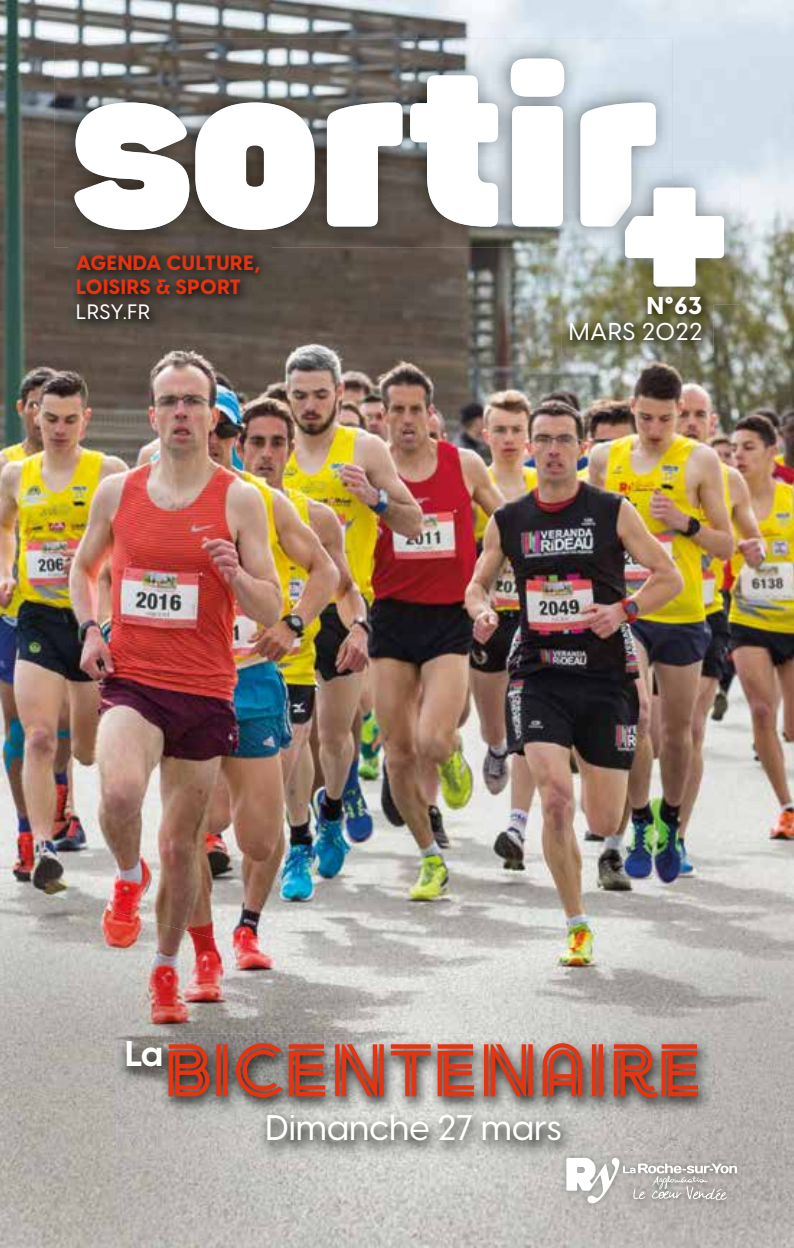
<style>
.page{position:relative;width:794px;height:1248px;background:#fff}
.page>*{position:absolute;margin:0;border:0;box-sizing:border-box;transform-origin:0 0}
.t1{font:73.8px "Arya Double";color:#e63312}
.t2{font:500 35.2px "Visby CF";color:#fff}
.t3{font:500 24px "Visby CF";letter-spacing:.03em;color:#fff}
.t4{font:800 24px "Visby CF";color:#fff}
.t5{font:800 20.6px/24.6px "Visby CF";letter-spacing:.03em;color:#e63312}
.t6{font:500 20.6px "Visby CF";letter-spacing:.025em;color:#fff}
</style>
<div class="page">
<img style="left:0;top:0;width:794px;height:951px">
<img style="left:0;top:881px;width:265px;height:183px">
<img style="left:529px;top:888px;width:265px;height:176px">
<img style="left:264px;top:951px;width:266px;height:82px">
<img style="left:0;top:1064px;width:132px;height:183px">
<img style="left:662px;top:1064px;width:132px;height:183px">
<img style="left:132px;top:1158px;width:463px;height:89px">
<img style="left:595px;top:1208px;width:67px;height:39px">
<img style="left:69px;top:247px;width:202px;height:85px">
<img style="left:54px;top:39px;width:618px;height:208px">
<svg style="left:73px;top:58px;width:583px;height:172px"></svg>
<img style="left:603px;top:168px;width:137px;height:136px">
<img style="left:603px;top:168px;width:69px;height:79px">
<img style="left:603px;top:168px;width:28px;height:58px">
<svg style="left:625px;top:187px;width:99px;height:99px"></svg>
<img style="left:562px;top:288px;width:151px;height:65px">
<img style="left:603px;top:288px;width:110px;height:16px">
<img style="left:116px;top:1033px;width:596px;height:125px">
<img style="left:560px;top:1151px;width:183px;height:57px">
<img style="left:560px;top:1151px;width:152px;height:7px">
<svg style="left:566px;top:1157px;width:171px;height:46px"></svg>
<p class="t5" style="left:76px;top:250px;width:185px">AGENDA CULTURE,<br>LOISIRS &amp; SPORT</p>
<p class="t6" style="left:76px;top:299px;width:76px">LRSY.FR</p>
<p class="t4" style="left:647px;top:290px;width:57px">N°63</p>
<p class="t3" style="left:569px;top:317px;width:135px">MARS 2022</p>
<h1 class="t1" style="left:125px;top:1024px;width:579px"><sup>La</sup> BICENTENAIRE</h1>
<h2 class="t2" style="left:266px;top:1105px;width:298px">Dimanche 27 mars</h2>
</div>
